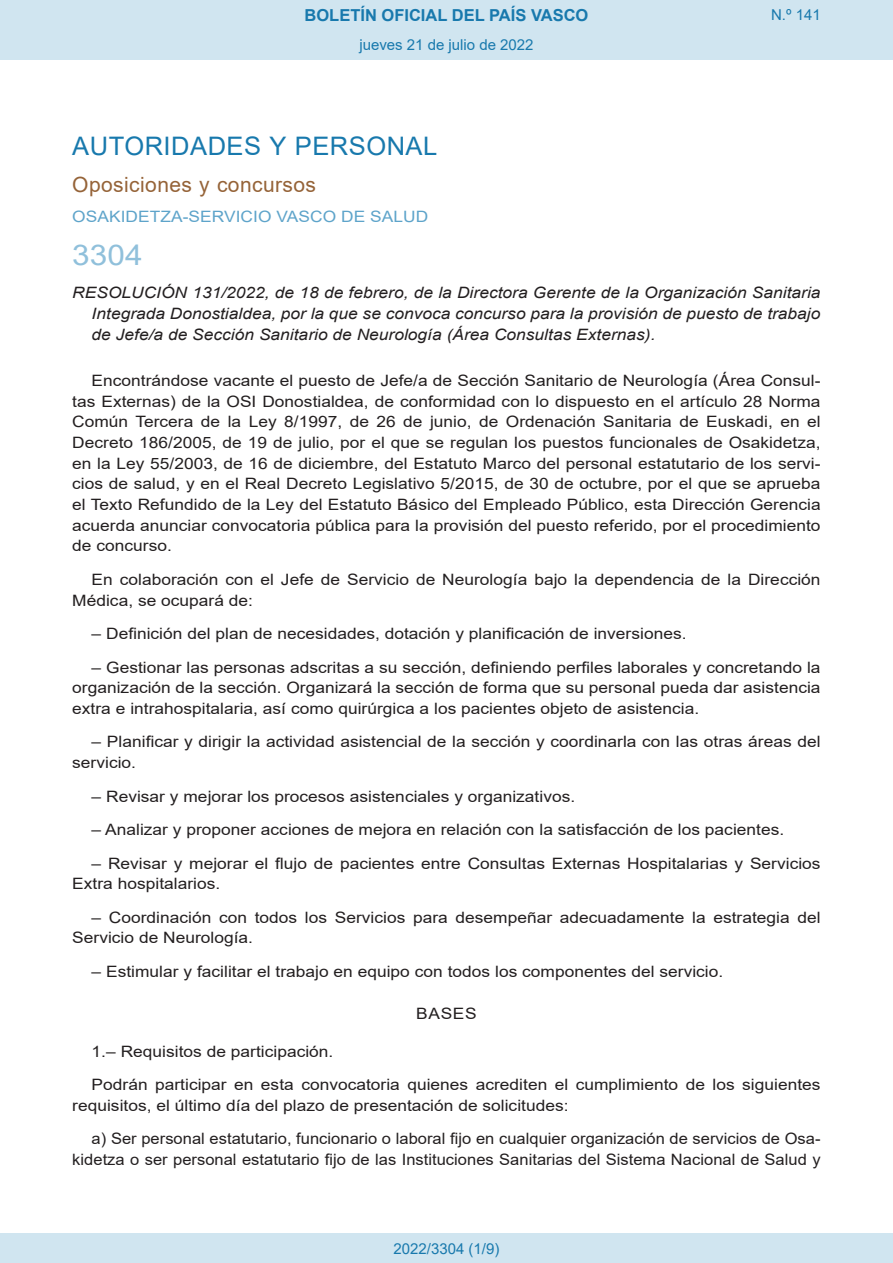
<style>
.page{position:relative;width:893px;height:1263px;background:#fff}
.page>*{position:absolute;margin:0;border:0;box-sizing:border-box;transform-origin:0 0}
.BOPVOrden{font:28.5px "Arial";color:#90c0db;scale:1.11 1}
.BOPVSeccion{font:25.5px "Arial";letter-spacing:.02em;color:#1879ad}
.BOPVSubseccion{font:21px "Arial";letter-spacing:.02em;color:#956338}
.t1{font:700 16.5px "Arial";color:#1879ad}
.BOPVDetalle{font:15.6px/20.7px "Arial";color:#231f20;scale:1.11 1}
.BOPVTitulo{font:italic 15.6px/20.7px "Arial";color:#231f20;text-align:justify;scale:1.11 1}
.BOPVDetalle-2{font:15.6px/20.7px "Arial";color:#231f20;text-align:right;scale:1.05 1}
.BOPVOrganismo{font:15.6px "Arial";letter-spacing:.005em;color:#5ea4ca;scale:1.11 1}
.BOPVClave{font:15.6px "Arial";letter-spacing:.035em;color:#231f20;scale:1.11 1}
.Paginacion_Centro{font:15px "Arial";color:#1879ad}
</style>
<div class="page">
<div style="left:0;top:0;width:893px;height:60px;background:#d0e5f0"></div>
<div style="left:0;top:1233px;width:893px;height:30px;background:#d0e5f0"></div>
<p class="t1" style="left:305px;top:3px;width:285px">BOLETÍN OFICIAL DEL PAÍS VASCO</p>
<p class="Paginacion_Centro" style="left:359px;top:35px;width:176px">jueves 21 de julio de 2022</p>
<p class="Paginacion_Centro" style="left:771px;top:5px;width:51px">N.º 141</p>
<p class="BOPVSeccion" style="left:72px;top:128px;width:366px">AUTORIDADES Y PERSONAL</p>
<p class="BOPVSubseccion" style="left:72px;top:170px;width:245px">Oposiciones y concursos</p>
<p class="BOPVOrganismo" style="left:72px;top:206px;width:322px">OSAKIDETZA-SERVICIO VASCO DE SALUD</p>
<p class="BOPVOrden" style="left:72px;top:235px;width:65px">3304</p>
<p class="BOPVTitulo" style="left:92px;top:283px;width:658px;text-indent:-19px">RESOLUCIÓN 131/2022, de 18 de febrero, de la Directora Gerente de la Organización Sanitaria Integrada Donostialdea, por la que se convoca concurso para la provisión de puesto de trabajo de Jefe/a de Sección Sanitario de Neurología (Área Consultas Externas).</p>
<p class="BOPVDetalle" style="left:72px;top:370px;width:676px;text-align:justify;text-indent:19px">Encontrándose vacante el puesto de Jefe/a de Sección Sanitario de Neurología (Área Consul&shy;tas Externas) de la OSI Donostialdea, de conformidad con lo dispuesto en el artículo 28 Norma Común Tercera de la Ley 8/1997, de 26 de junio, de Ordenación Sanitaria de Euskadi, en el Decreto 186/2005, de 19 de julio, por el que se regulan los puestos funcionales de Osakidetza, en la Ley 55/2003, de 16 de diciembre, del Estatuto Marco del personal estatutario de los servi&shy;cios de salud, y en el Real Decreto Legislativo 5/2015, de 30 de octubre, por el que se aprueba el Texto Refundido de la Ley del Estatuto Básico del Empleado Público, esta Dirección Gerencia acuerda anunciar convocatoria pública para la provisión del puesto referido, por el procedimiento de concurso.</p>
<p class="BOPVDetalle" style="left:72px;top:569px;width:676px;text-indent:19px">En colaboración con el Jefe de Servicio de Neurología bajo la dependencia de la Dirección<br>Médica, se ocupará de:</p>
<p class="BOPVDetalle" style="left:92px;top:623px;width:537px">– Definición del plan de necesidades, dotación y planificación de inversiones.</p>
<p class="BOPVDetalle" style="left:72px;top:657px;width:676px;text-align:justify;text-indent:19px">– Gestionar las personas adscritas a su sección, definiendo perfiles laborales y concretando la organización de la sección. Organizará la sección de forma que su personal pueda dar asistencia extra e intrahospitalaria, así como quirúrgica a los pacientes objeto de asistencia.</p>
<p class="BOPVDetalle" style="left:72px;top:731px;width:676px;text-indent:19px">– Planificar y dirigir la actividad asistencial de la sección y coordinarla con las otras áreas del servicio.</p>
<p class="BOPVDetalle" style="left:92px;top:786px;width:437px">– Revisar y mejorar los procesos asistenciales y organizativos.</p>
<p class="BOPVDetalle" style="left:92px;top:819px;width:625px">– Analizar y proponer acciones de mejora en relación con la satisfacción de los pacientes.</p>
<p class="BOPVDetalle" style="left:72px;top:852px;width:676px;text-indent:19px">– Revisar y mejorar el flujo de pacientes entre Consultas Externas Hospitalarias y Servicios<br>Extra hospitalarios.</p>
<p class="BOPVDetalle" style="left:72px;top:907px;width:676px;text-indent:19px">– Coordinación con todos los Servicios para desempeñar adecuadamente la estrategia del<br>Servicio de Neurología.</p>
<p class="BOPVDetalle" style="left:92px;top:961px;width:571px">– Estimular y facilitar el trabajo en equipo con todos los componentes del servicio.</p>
<p class="BOPVClave" style="left:416px;top:1002px;width:56px">BASES</p>
<p class="BOPVDetalle" style="left:92px;top:1040px;width:219px">1.– Requisitos de participación.</p>
<p class="BOPVDetalle" style="left:72px;top:1074px;width:676px;text-indent:19px">Podrán participar en esta convocatoria quienes acrediten el cumplimiento de los siguientes requisitos, el último día del plazo de presentación de solicitudes:</p>
<p class="BOPVDetalle-2" style="left:72px;top:1128px;width:714px">a) Ser personal estatutario, funcionario o laboral fijo en cualquier organización de servicios de Osa&shy;kidetza o ser personal estatutario fijo de las Instituciones Sanitarias del Sistema Nacional de Salud y</p>
<p class="Paginacion_Centro" style="left:393px;top:1238px;width:107px">2022/3304 (1/9)</p>
</div>
